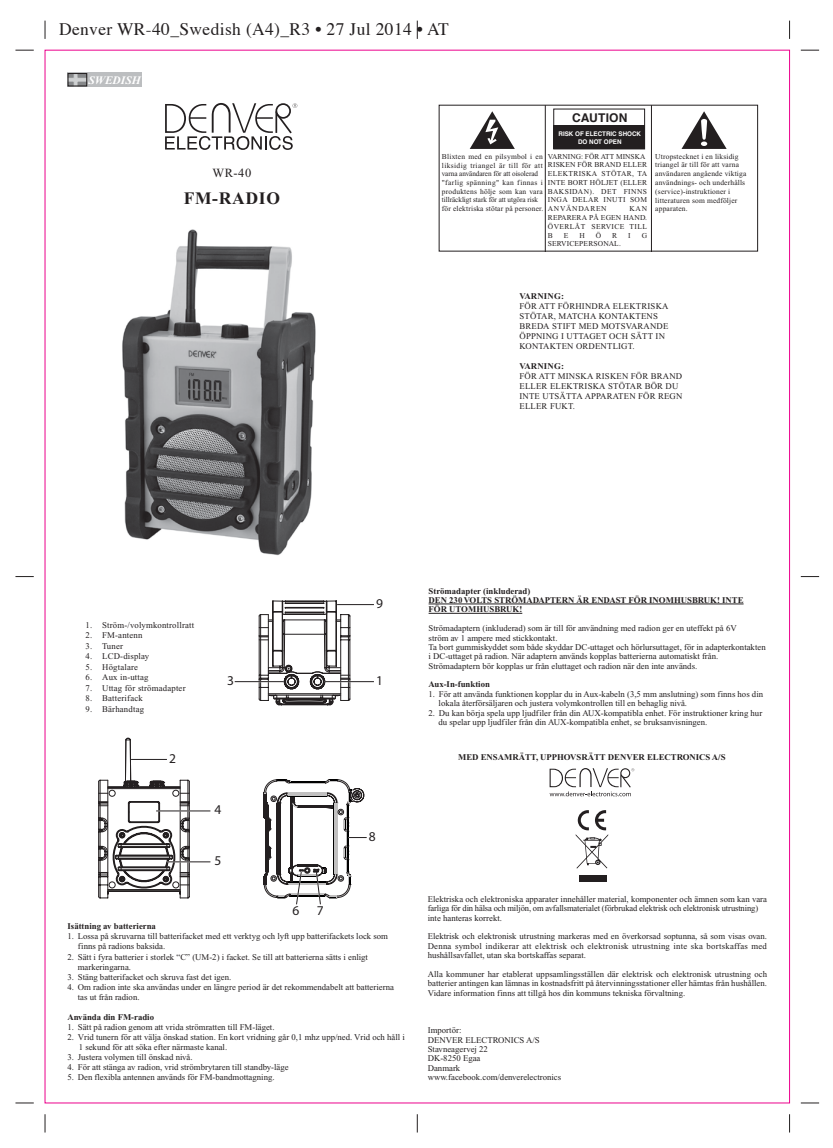
<style>
.page{position:relative;width:833px;height:1148px;background:#fff}
.page>*{position:absolute;margin:0;border:0;box-sizing:border-box;transform-origin:0 0}
.t1{font:17.5px "Times";letter-spacing:.02em;color:#231f20}
.t2{font:700 17.5px "Times New Roman";letter-spacing:.04em;color:#231f20}
.t3{font:13.5px "Myriad Pro";color:#231f20}
.t4{font:12.5px "Times New Roman";color:#231f20}
.t5{font:700 12px "Helvetica";letter-spacing:.02em;color:#231f20}
.t6{font:italic 700 11.5px "Times New Roman";color:#fff}
.t7{font:8.75px/9.4px "Times New Roman";color:#231f20}
.t8{font:8.75px/10px "Times New Roman";letter-spacing:.02em;color:#231f20}
.t9{font:700 8.75px/9.4px "Times New Roman";color:#231f20}
.t10{font:700 8.75px "Times New Roman";letter-spacing:.02em;color:#231f20}
.t11{font:7.5px/8.8px "Times New Roman";letter-spacing:.02em;color:#231f20}
.t12{font:700 6.38px/7.6px "Helvetica";color:#fff;text-align:center}
</style>
<div class="page">
<svg style="left:15px;top:1102px;width:19px;height:1px"></svg>
<svg style="left:45px;top:1114px;width:1px;height:18px"></svg>
<svg style="left:789px;top:1114px;width:1px;height:18px"></svg>
<svg style="left:800px;top:1102px;width:19px;height:1px"></svg>
<svg style="left:800px;top:50px;width:19px;height:1px"></svg>
<svg style="left:789px;top:21px;width:1px;height:18px"></svg>
<svg style="left:45px;top:21px;width:1px;height:18px"></svg>
<svg style="left:15px;top:50px;width:19px;height:1px"></svg>
<svg style="left:417px;top:1114px;width:1px;height:18px"></svg>
<svg style="left:417px;top:21px;width:1px;height:18px"></svg>
<svg style="left:800px;top:576px;width:19px;height:1px"></svg>
<svg style="left:15px;top:576px;width:19px;height:1px"></svg>
<hr style="left:545px;top:105px;width:1px;height:146px;background:#231f20">
<hr style="left:651px;top:105px;width:1px;height:146px;background:#231f20">
<svg style="left:681px;top:111px;width:45px;height:38px"></svg>
<svg style="left:469px;top:111px;width:46px;height:38px"></svg>
<div style="left:553px;top:126px;width:91px;height:23px;background:#231f20"></div>
<div style="left:553px;top:109px;width:92px;height:40px;border:1px solid #231f20"></div>
<svg style="left:165px;top:103px;width:132px;height:47px"></svg>
<hr style="left:428px;top:603px;width:315px;height:1px;background:#231f20">
<hr style="left:428px;top:613px;width:94px;height:1px;background:#231f20">
<div style="left:68px;top:73px;width:74px;height:14px;background:#bcbec0"></div>
<svg style="left:67px;top:73px;width:20px;height:14px"></svg>
<div style="left:68px;top:73px;width:19px;height:13px;border:1px solid #231f20"></div>
<svg style="left:259px;top:600px;width:91px;height:105px"></svg>
<svg style="left:98px;top:738px;width:92px;height:160px"></svg>
<hr style="left:325px;top:681px;width:49px;height:1px;background:#231f20">
<hr style="left:235px;top:681px;width:49px;height:1px;background:#231f20">
<hr style="left:156px;top:810px;width:54px;height:1px;background:#231f20">
<hr style="left:131px;top:759px;width:36px;height:1px;background:#231f20">
<hr style="left:167px;top:861px;width:43px;height:1px;background:#231f20">
<svg style="left:263px;top:779px;width:103px;height:126px"></svg>
<hr style="left:337px;top:604px;width:37px;height:1px;background:#231f20">
<img style="left:122px;top:229px;width:194px;height:327px">
<div style="left:578px;top:875px;width:28px;height:7px;background:#231f20"></div>
<svg style="left:575px;top:810px;width:33px;height:58px"></svg>
<svg style="left:549px;top:768px;width:85px;height:28px"></svg>
<h1 class="t1" style="left:59px;top:13px;width:391px">Denver WR-40_Swedish (A4)_R3 • 27 Jul 2014 • AT</h1>
<h3 class="t6" style="left:88px;top:74px;width:54px">SWEDISH</h3>
<h3 class="t4" style="left:212px;top:166px;width:40px">WR-40</h3>
<h1 class="t2" style="left:184px;top:188px;width:98px">FM-RADIO</h1>
<h3 class="t5" style="left:572px;top:108px;width:57px">CAUTION</h3>
<p class="t12" style="left:558px;top:130px;width:84px">RISK OF ELECTRIC SHOCK<br>DO NOT OPEN</p>
<p class="t11" style="left:548px;top:152px;width:101px">VARNING: FÖR ATT MINSKA<br>RISKEN FÖR BRAND ELLER<br>ELEKTRISKA STÖTAR, TA<br>INTE BORT HÖLJET (ELLER<br>BAKSIDAN). DET FINNS<br>INGA DELAR INUTI SOM<br>ANVÄNDAREN</p>
<p class="t11" style="left:442px;top:152px;width:103px">Blixten med en pilsymbol i en liksidig triangel är till för att varna användaren för att oisolerad "farlig spänning" kan finnas i produktens hölje som kan vara tillräckligt stark för att utgöra risk för elektriska stötar på personer.</p>
<p class="t11" style="left:548px;top:204px;width:101px;text-align:justify;text-indent:82px">KAN REPARERA PÅ EGEN HAND.<br>ÖVERLÅT SERVICE TILL B</p>
<p class="t11" style="left:564px;top:231px;width:6px">E</p>
<p class="t11" style="left:579px;top:231px;width:7px">H</p>
<p class="t11" style="left:595px;top:231px;width:7px">Ö</p>
<p class="t11" style="left:612px;top:231px;width:7px">R</p>
<p class="t11" style="left:628px;top:231px;width:4px">I</p>
<p class="t11" style="left:641px;top:231px;width:7px">G</p>
<p class="t11" style="left:548px;top:239px;width:74px">SERVICEPERSONAL.</p>
<p class="t11" style="left:655px;top:152px;width:93px">Utropstecknet i en liksidig triangel är till för att varna användaren angående viktiga användnings- och underhålls (service)-instruktioner i litteraturen som medföljer apparaten.</p>
<p class="t10" style="left:519px;top:291px;width:46px">VARNING:</p>
<p class="t8" style="left:519px;top:301px;width:150px">FÖR ATT FÖRHINDRA ELEKTRISKA<br>STÖTAR, MATCHA KONTAKTENS<br>BREDA STIFT MED MOTSVARANDE<br>ÖPPNING I UTTAGET OCH SÄTT IN<br>KONTAKTEN ORDENTLIGT.</p>
<p class="t10" style="left:519px;top:362px;width:46px">VARNING:</p>
<p class="t8" style="left:519px;top:371px;width:164px">FÖR ATT MINSKA RISKEN FÖR BRAND<br>ELLER ELEKTRISKA STÖTAR BÖR DU<br>INTE UTSÄTTA APPARATEN FÖR REGN<br>ELLER FUKT.</p>
<p class="t8" style="left:85px;top:619px;width:110px">1. Ström-/volymkontrollratt</p>
<p class="t8" style="left:85px;top:630px;width:59px">2. FM-antenn</p>
<p class="t7" style="left:85px;top:641px;width:39px">3. Tuner</p>
<p class="t8" style="left:85px;top:651px;width:65px">4. LCD-display</p>
<p class="t8" style="left:85px;top:661px;width:54px">5. Högtalare</p>
<p class="t8" style="left:85px;top:672px;width:65px">6. Aux in-uttag</p>
<p class="t8" style="left:85px;top:682px;width:102px">7. Uttag för strömadapter</p>
<p class="t8" style="left:85px;top:693px;width:59px">8. Batterifack</p>
<p class="t8" style="left:85px;top:703px;width:60px">9. Bärhandtag</p>
<h2 class="t3" style="left:169px;top:750px;width:8px">2</h2>
<h2 class="t3" style="left:376px;top:595px;width:8px">9</h2>
<h2 class="t3" style="left:227px;top:672px;width:8px">3</h2>
<h2 class="t3" style="left:376px;top:672px;width:8px">1</h2>
<h2 class="t3" style="left:214px;top:801px;width:8px">4</h2>
<h2 class="t3" style="left:214px;top:852px;width:8px">5</h2>
<h2 class="t3" style="left:292px;top:901px;width:8px">6</h2>
<h2 class="t3" style="left:317px;top:901px;width:8px">7</h2>
<h2 class="t3" style="left:369px;top:828px;width:8px">8</h2>
<p class="t9" style="left:68px;top:921px;width:90px">Isättning av batterierna</p>
<p class="t7" style="left:78px;top:931px;width:312px;line-height:10px;text-indent:-10px">1. Lossa på skruvarna till batterifacket med ett verktyg och lyft upp batterifackets lock som finns på radions baksida.</p>
<p class="t7" style="left:78px;top:951px;width:292px;line-height:10px;text-indent:-10px">2. Sätt i fyra batterier i storlek “C” (UM-2) i facket. Se till att batterierna sätts i enligt markeringarna.</p>
<p class="t7" style="left:68px;top:972px;width:165px">3. Stäng batterifacket och skruva fast det igen.</p>
<p class="t7" style="left:78px;top:981px;width:318px;line-height:10px;text-indent:-10px">4. Om radion inte ska användas under en längre period är det rekommendabelt att batterierna tas ut från radion.</p>
<p class="t9" style="left:68px;top:1012px;width:88px">Använda din FM-radio</p>
<p class="t7" style="left:68px;top:1022px;width:208px">1. Sätt på radion genom att vrida strömratten till FM-läget.</p>
<p class="t7" style="left:79px;top:1031px;width:327px;line-height:10px;text-indent:-11px">2. Vrid tunern för att välja önskad station. En kort vridning går 0,1 mhz upp/ned. Vrid och håll i<br>1 sekund för att söka efter närmaste kanal.</p>
<p class="t7" style="left:68px;top:1052px;width:127px">3. Justera volymen till önskad nivå.</p>
<p class="t7" style="left:68px;top:1062px;width:223px">4. För att stänga av radion, vrid strömbrytaren till standby-läge</p>
<p class="t7" style="left:68px;top:1072px;width:208px">5. Den flexibla antennen används för FM-bandmottagning.</p>
<p class="t9" style="left:428px;top:586px;width:316px">Strömadapter (inkluderad)<br>DEN 230 VOLTS STRÖMADAPTERN ÄR ENDAST FÖR INOMHUSBRUK! INTE<br>FÖR UTOMHUSBRUK!</p>
<p class="t7" style="left:428px;top:623px;width:338px">Strömadaptern (inkluderad) som är till för användning med radion ger en uteffekt på 6V<br>ström av 1 ampere med stickkontakt.<br>Ta bort gummiskyddet som både skyddar DC-uttaget och hörlursuttaget, för in adapterkontakten i DC-uttaget på radion. När adaptern används kopplas batterierna automatiskt från.<br>Strömadaptern bör kopplas ur från eluttaget och radion när den inte används.</p>
<p class="t9" style="left:428px;top:680px;width:63px">Aux-In-funktion</p>
<p class="t7" style="left:438px;top:689px;width:326px;text-indent:-10px">1. För att använda funktionen kopplar du in Aux-kabeln (3,5 mm anslutning) som finns hos din lokala återförsäljaren och justera volymkontrollen till en behaglig nivå.</p>
<p class="t7" style="left:438px;top:708px;width:325px;text-indent:-10px">2. Du kan börja spela upp ljudfiler från din AUX-kompatibla enhet. För instruktioner kring hur du spelar upp ljudfiler från din AUX-kompatibla enhet, se bruksanvisningen.</p>
<p class="t9" style="left:458px;top:752px;width:269px">MED ENSAMRÄTT, UPPHOVSRÄTT DENVER ELECTRONICS A/S</p>
<p class="t7" style="left:428px;top:894px;width:341px">Elektriska och elektroniska apparater innehåller material, komponenter och ämnen som kan vara farliga för din hälsa och miljön, om avfallsmaterialet (förbrukad elektrisk och elektronisk utrustning) inte hanteras korrekt.</p>
<p class="t7" style="left:428px;top:931px;width:341px;text-align:justify">Elektrisk och elektronisk utrustning markeras med en överkorsad soptunna, så som visas ovan.<br>Denna symbol indikerar att elektrisk och elektronisk utrustning inte ska bortskaffas med hushållsavfallet, utan ska bortskaffas separat.</p>
<p class="t7" style="left:428px;top:969px;width:341px;text-align:justify">Alla kommuner har etablerat uppsamlingsställen där elektrisk och elektronisk utrustning och batterier antingen kan lämnas in kostnadsfritt på återvinningsstationer eller hämtas från hushållen.<br>Vidare information finns att tillgå hos din kommuns tekniska förvaltning.</p>
<p class="t7" style="left:428px;top:1025px;width:135px">Importör:<br>DENVER ELECTRONICS A/S<br>Stavneagervej 22<br>DK-8250 Egaa<br>Danmark www.facebook.com/denverelectronics</p>
</div>
